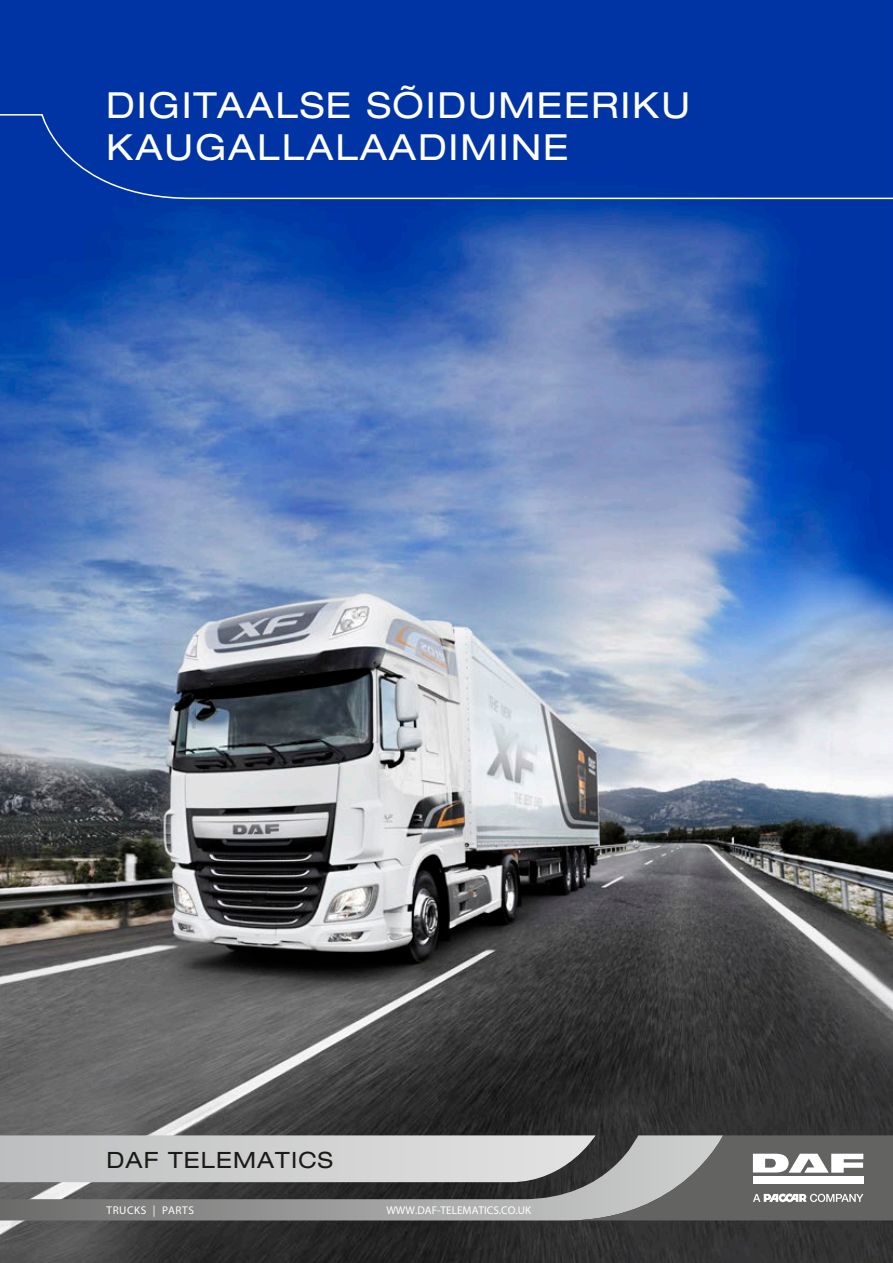
<style>
.page{position:relative;width:893px;height:1263px;background:#fff}
.page>*{position:absolute;margin:0;border:0;box-sizing:border-box;transform-origin:0 0}
.Heading__53_Extended{font:expanded 36px/42px "Helvetica Neue LT Pro";letter-spacing:.05em;color:#fff}
.t1{font:expanded 22.5px "Helvetica Neue LT Pro";letter-spacing:.05em;color:#1a1a18}
.t2{font:500 expanded 11.25px "Helvetica Neue LT Pro";color:#fff}
.t3{font:500 expanded 11.25px "Helvetica Neue LT Pro";letter-spacing:.05em;color:#fff}
</style>
<div class="page">
<img style="left:0;top:0;width:893px;height:1263px">
<div style="left:0;top:113px;width:893px;height:87px;background:#0034a4"></div>
<svg style="left:0;top:1135px;width:893px;height:85px;background:#999"></svg>
<p class="Heading__53_Extended" style="left:106px;top:83px;width:585px">DIGITAALSE SÕIDUMEERIKU<br>KAUGALLALAADIMINE</p>
<p class="t1" style="left:107px;top:1145px;width:228px">DAF TELEMATICS</p>
<p class="t3" style="left:107px;top:1203px;width:89px">TRUCKS | PARTS</p>
<p class="t2" style="left:386px;top:1203px;width:146px">WWW.DAF-TELEMATICS.CO.UK</p>
</div>
